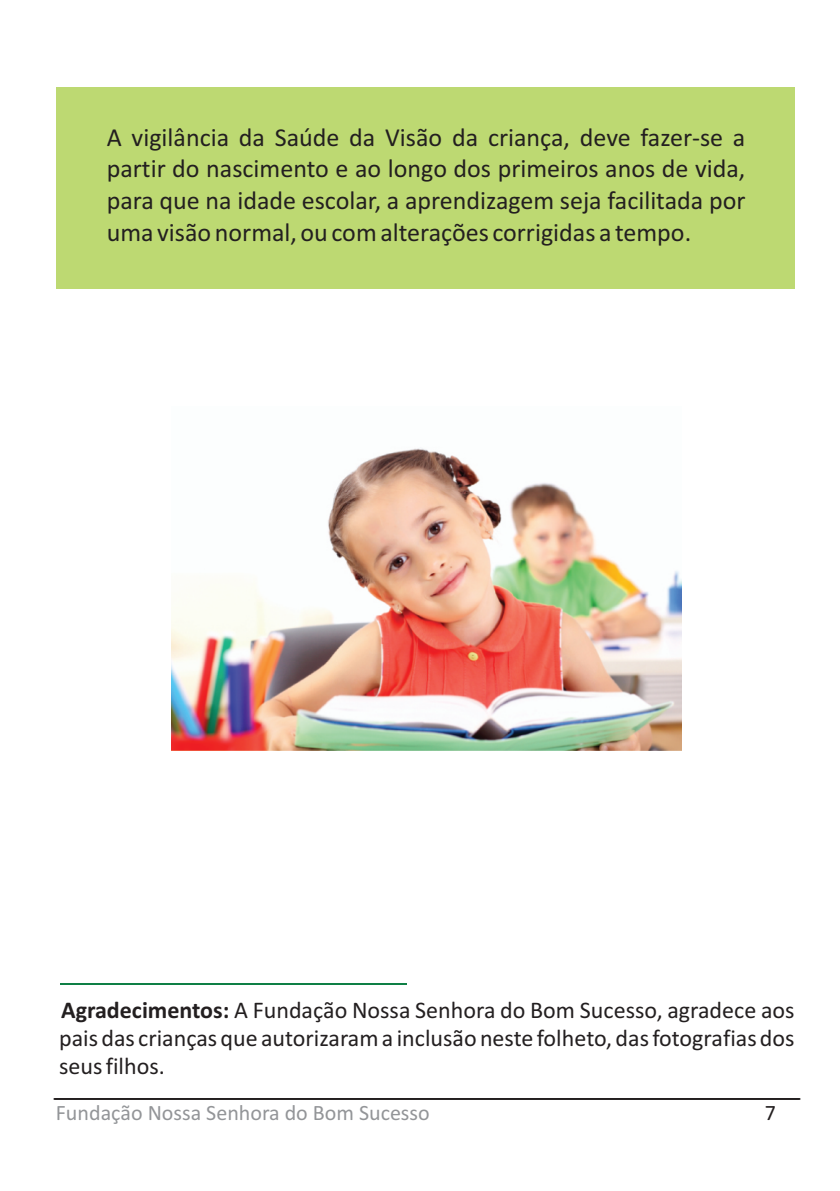
<style>
.page{position:relative;width:840px;height:1191px;background:#fff}
.page>*{position:absolute;margin:0;border:0;box-sizing:border-box;transform-origin:0 0}
.t1{font:26px/31.8px "Calibri";color:#231f20;text-align:justify}
.t2{font:24px/28px "Calibri";color:#231f20;text-align:justify}
.t3{font:22px "Calibri";color:#939598}
.t4{font:22px "Calibri";color:#231f20}
.s1{font-weight:700}
</style>
<div class="page">
<div style="left:56px;top:88px;width:738px;height:201px;background:#bdd972"></div>
<img style="left:171px;top:448px;width:510px;height:302px">
<hr style="left:60px;top:982px;width:346px;height:2px;background:#0e7f45">
<hr style="left:54px;top:1098px;width:745px;height:1px;background:#231f20">
<p class="t1" style="left:107px;top:123px;width:640px">A vigilância da Saúde da Visão da criança, deve fazer-se a partir do nascimento e ao longo dos primeiros anos de vida, para que na idade escolar, a aprendizagem seja facilitada por uma visão normal, ou com alterações corrigidas a tempo.</p>
<p class="t2" style="left:59px;top:997px;width:736px"><span class="s1">Agradecimentos:</span> A Fundação Nossa Senhora do Bom Sucesso, agradece aos pais das crianças que autorizaram a inclusão neste folheto, das fotografias dos seus filhos.</p>
<p class="t3" style="left:56px;top:1103px;width:375px">Fundação Nossa Senhora do Bom Sucesso</p>
<p class="t4" style="left:764px;top:1103px;width:13px">7</p>
</div>
